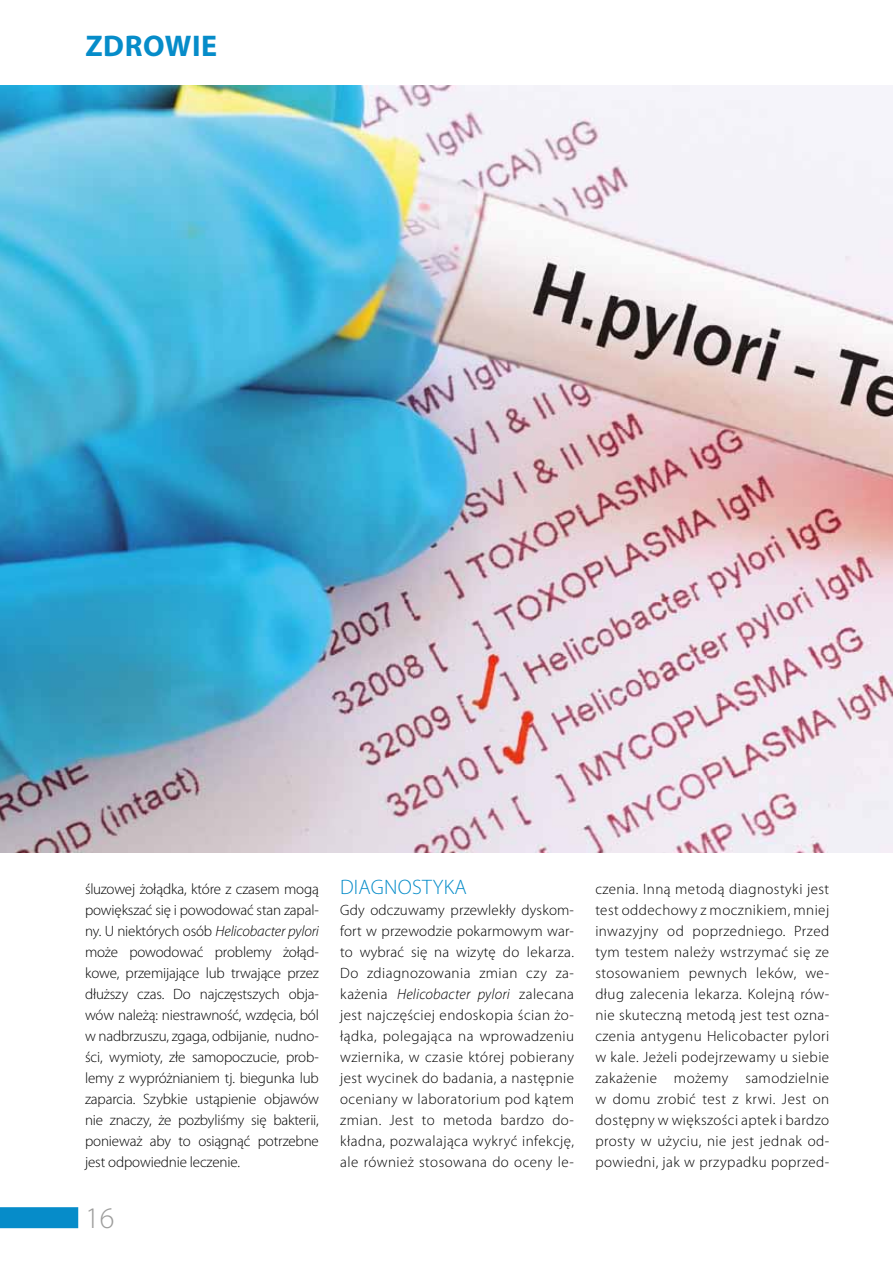
<style>
.page{position:relative;width:893px;height:1263px;background:#fff}
.page>*{position:absolute;margin:0;border:0;box-sizing:border-box;transform-origin:0 0}
.t1{font:700 30px "Myriad Pro";color:#068cc9}
.t2{font:300 30px "Myriad Pro";color:#9d9d9c}
.t3{font:300 21px "Myriad Pro";letter-spacing:.01em;color:#068cc9}
.t4{font:300 15px/21px "Myriad Pro";letter-spacing:.03em;color:#000;text-align:justify}
.s1{font-style:italic}
</style>
<div class="page">
<img style="left:0;top:85px;width:893px;height:767px">
<div style="left:0;top:1207px;width:78px;height:21px;background:#068cc9"></div>
<h1 class="t1" style="left:85px;top:27px;width:38px">ZDROWIE</h1>
<p class="t4" style="left:85px;top:879px;width:235px">śluzowej żołądka, które z czasem mogą powiększać się i powodować stan zapal&shy;ny. U niektórych osób <span class="s1">Helicobacter pylori </span>może powodować problemy żołąd&shy;kowe, przemijające lub trwające przez dłuższy czas. Do najczęstszych obja&shy;wów należą: niestrawność, wzdęcia, ból w nadbrzuszu, zgaga, odbijanie, nudno&shy;ści, wymioty, złe samopoczucie, prob&shy;lemy z wypróżnianiem tj. biegunka lub zaparcia. Szybkie ustąpienie objawów nie znaczy, że pozbyliśmy się bakterii, ponieważ aby to osiągnąć potrzebne jest odpowiednie leczenie.</p>
<h2 class="t3" style="left:340px;top:875px;width:128px">DIAGNOSTYKA</h2>
<p class="t4" style="left:340px;top:900px;width:235px">Gdy odczuwamy przewlekły dyskom&shy;fort w przewodzie pokarmowym war&shy;to wybrać się na wizytę do lekarza.<br>Do zdiagnozowania zmian czy za&shy;każenia <span class="s1">Helicobacter pylori</span> zalecana jest najczęściej endoskopia ścian żo&shy;łądka, polegająca na wprowadzeniu wziernika, w czasie której pobierany jest wycinek do badania, a następnie oceniany w laboratorium pod kątem zmian. Jest to metoda bardzo do&shy;kładna, pozwalająca wykryć infekcję, ale również stosowana do oceny le-</p>
<h1 class="t2" style="left:85px;top:1201px;width:31px">16</h1>
<p class="t4" style="left:595px;top:879px;width:235px">czenia. Inną metodą diagnostyki jest test oddechowy z mocznikiem, mniej inwazyjny od poprzedniego. Przed tym testem należy wstrzymać się ze stosowaniem pewnych leków, we&shy;dług zalecenia lekarza. Kolejną rów&shy;nie skuteczną metodą jest test ozna&shy;czenia antygenu Helicobacter pylori w kale. Jeżeli podejrzewamy u siebie zakażenie możemy samodzielnie w domu zrobić test z krwi. Jest on dostępny w większości aptek i bardzo prosty w użyciu, nie jest jednak od&shy;powiedni, jak w przypadku poprzed-</p>
</div>
